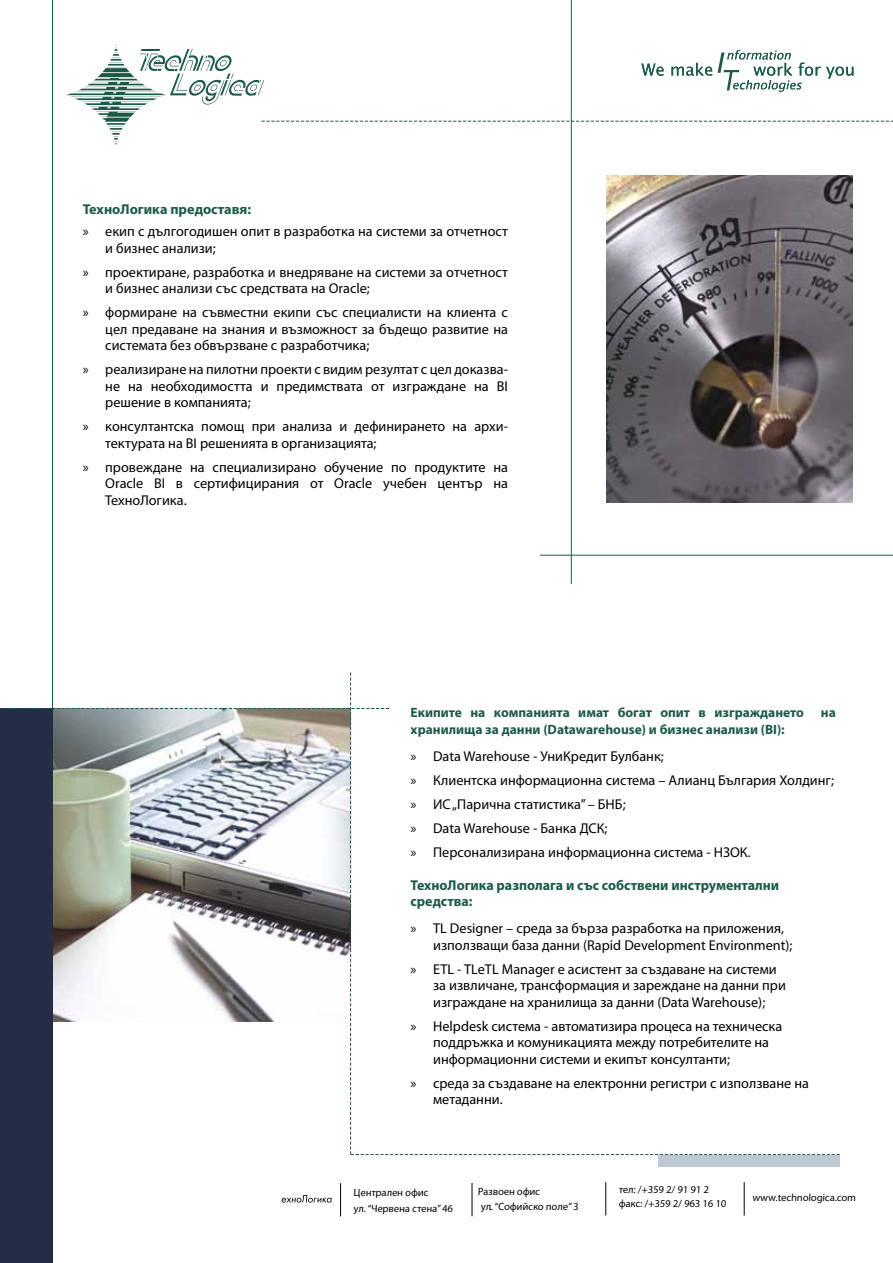
<style>
.page{position:relative;width:893px;height:1263px;background:#fff}
.page>*{position:absolute;margin:0;border:0;box-sizing:border-box;transform-origin:0 0}
.t1{font:14.25px/16.5px "Myriad Pro";color:#000}
.t2{font:700 14.25px/16.5px "Myriad Pro";color:#1c5949}
.t3{font:700 13.5px "Myriad Pro";color:#1c5949}
.t4{font:10.5px/14.5px "Myriad Pro";color:#000}
</style>
<div class="page">
<div style="left:658px;top:1155px;width:182px;height:11px;background:#bec9d3"></div>
<hr style="left:52px;top:0;width:1px;height:1263px;background:#1c5949">
<hr style="left:571px;top:0;width:1px;height:584px;background:#1c5949">
<div style="left:0;top:709px;width:53px;height:554px;background:#242c46"></div>
<hr style="left:540px;top:555px;width:353px;height:1px;background:#1c5949">
<svg style="left:0;top:673px;width:840px;height:482px"></svg>
<svg style="left:66px;top:44px;width:827px;height:101px"></svg>
<img style="left:607px;top:175px;width:245px;height:328px">
<svg style="left:282px;top:1195px;width:50px;height:8px"></svg>
<hr style="left:340px;top:1183px;width:1px;height:33px;background:#000">
<hr style="left:744px;top:1182px;width:1px;height:33px;background:#000">
<hr style="left:605px;top:1182px;width:1px;height:33px;background:#000">
<hr style="left:472px;top:1183px;width:1px;height:33px;background:#000">
<p class="t2" style="left:83px;top:200px;width:170px">ТехноЛогика предоставя:</p>
<p class="t1" style="left:105px;top:223px;width:404px;text-indent:-23px">» екип с дългогодишен опит в разработка на системи за отчетност и бизнес анализи;</p>
<p class="t1" style="left:105px;top:263px;width:404px;text-indent:-23px">» проектиране, разработка и внедряване на системи за отчетност и бизнес анализи със средствата на Oracle;</p>
<p class="t1" style="left:105px;top:304px;width:404px;text-align:justify;text-indent:-23px">» формиране на съвместни екипи със специалисти на клиента с цел предаване на знания и възможност за бъдещо развитие на системата без обвързване с разработчика;</p>
<p class="t1" style="left:105px;top:361px;width:404px;text-align:justify;text-indent:-23px">» реализиране на пилотни проекти с видим резултат с цел доказва&shy;не на необходимостта и предимствата от изграждане на BI решение в компанията;</p>
<p class="t1" style="left:105px;top:418px;width:404px;text-indent:-23px">» консултантска помощ при анализа и дефинирането на архи&shy;тектурата на BI решенията в организацията;</p>
<p class="t1" style="left:105px;top:458px;width:404px;text-align:justify;text-indent:-23px">» провеждане на специализирано обучение по продуктите на Oracle BI в сертифицирания от Oracle учебен център на ТехноЛогика.</p>
<p class="t3" style="left:411px;top:704px;width:395px">Екипите на компанията имат богат опит в изграждането</p>
<p class="t3" style="left:821px;top:704px;width:16px">на</p>
<p class="t3" style="left:411px;top:720px;width:376px">хранилища за данни (Datawarehouse) и бизнес анализи (BI):</p>
<p class="t1" style="left:411px;top:744px;width:425px;line-height:24px">» Data Warehouse - УниКредит Булбанк;<br>» Клиентска информационна система – Алианц България Холдинг; » ИС „Парична статистика” – БНБ;<br>» Data Warehouse - Банка ДСК;<br>» Персонализирана информационна система - НЗОК.</p>
<p class="t2" style="left:411px;top:876px;width:370px">ТехноЛогика разполага и със собствени инструментални средства:</p>
<p class="t1" style="left:433px;top:920px;width:361px;text-indent:-23px">» TL Designer – среда за бърза разработка на приложения, използващи база данни (Rapid Development Environment);</p>
<p class="t1" style="left:433px;top:960px;width:354px;text-indent:-23px">» ETL - TLеTL Manager е асистент за създаване на системи за извличане, трансформация и зареждане на данни при изграждане на хранилища за данни (Data Warehouse);</p>
<p class="t1" style="left:433px;top:1017px;width:351px;text-indent:-23px">» Helpdesk система - автоматизира процеса на техническа поддръжка и комуникацията между потребителите на информационни системи и екипът консултанти;</p>
<p class="t1" style="left:433px;top:1074px;width:377px;text-indent:-23px">» среда за създаване на електронни регистри с използване на метаданни.</p>
<p class="t4" style="left:354px;top:1184px;width:102px;line-height:15.9px">Централен офис<br>ул. “Червена стена” 46</p>
<p class="t4" style="left:619px;top:1182px;width:110px;line-height:13.5px">тел: /+359 2/ 91 91 2 факс: /+359 2/ 963 16 10</p>
<p class="t4" style="left:752px;top:1190px;width:106px">www.technologica.com</p>
<p class="t4" style="left:478px;top:1184px;width:103px">Развоен офис<br>ул. “Софийско поле” 3</p>
</div>
